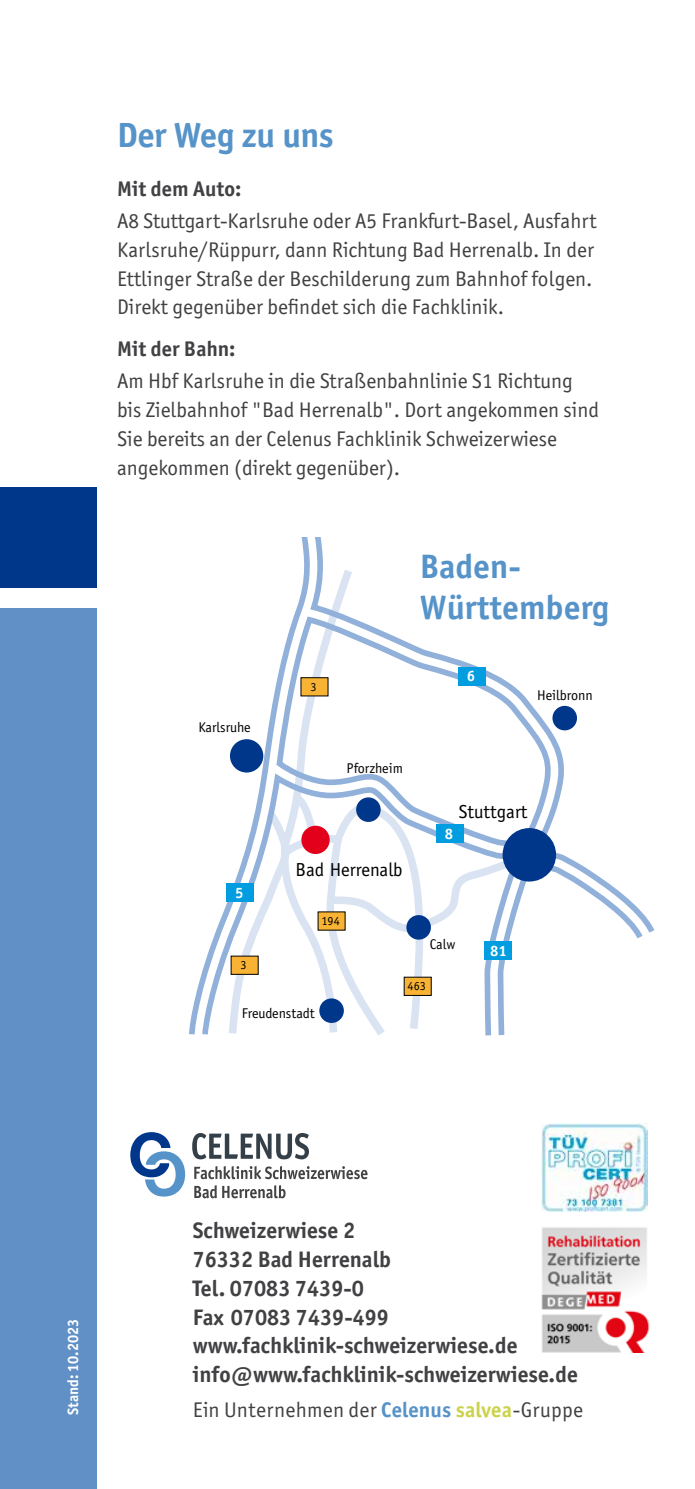
<style>
.page{position:relative;width:695px;height:1489px;background:#fff}
.page>*{position:absolute;margin:0;border:0;box-sizing:border-box;transform-origin:0 0}
.t1{font:700 35px "Officina Sans ITC Pro";letter-spacing:-.01em;color:#5693c9}
.t2{font:700 34px/40.8px "Officina Sans";color:#5693c9}
.t3{font:700 22.5px/28.8px "Officina Sans ITC Pro";color:#414043}
.t4{font:21.25px/28.8px "Officina Sans ITC Pro";color:#414043}
.t5{font:700 21.25px "Officina Sans ITC Pro";letter-spacing:.005em;color:#414043}
.t6{font:18.75px "Officina Sans";color:#000}
.t7{font:700 15px "Officina Sans ITC Pro";color:#fff}
.t8{font:700 15px "Officina Sans";color:#fff}
.t9{font:14.25px "Officina Sans";color:#000}
.t10{font:12.25px "Officina Sans";color:#000}
.s1{font-weight:700;color:#5693c9}
.s2{font-weight:700;color:#cbd24b}
</style>
<div class="page">
<div style="left:0;top:487px;width:97px;height:100px;background:#00378b"></div>
<div style="left:0;top:608px;width:97px;height:880px;background:#6090c6"></div>
<svg style="left:189px;top:537px;width:466px;height:498px"></svg>
<div style="left:356px;top:797px;width:24px;height:24px;background:#00378b;border-radius:50%"></div>
<div style="left:552px;top:705px;width:25px;height:25px;background:#00378b;border-radius:50%"></div>
<div style="left:319px;top:998px;width:25px;height:24px;background:#00378b;border-radius:50%"></div>
<div style="left:406px;top:915px;width:25px;height:24px;background:#00378b;border-radius:50%"></div>
<div style="left:230px;top:739px;width:33px;height:33px;background:#00378b;border-radius:50%"></div>
<div style="left:403px;top:976px;width:28px;height:19px;background:#f8b334"></div>
<div style="left:317px;top:911px;width:28px;height:19px;background:#f8b334"></div>
<div style="left:300px;top:677px;width:28px;height:19px;background:#f8b334;border:1px solid #000"></div>
<div style="left:230px;top:955px;width:28px;height:19px;background:#f8b334"></div>
<div style="left:301px;top:825px;width:28px;height:29px;background:#e2001a;border-radius:50%"></div>
<div style="left:458px;top:667px;width:27px;height:18px;background:#009ee0"></div>
<div style="left:484px;top:941px;width:27px;height:19px;background:#009ee0"></div>
<div style="left:227px;top:883px;width:27px;height:18px;background:#009ee0"></div>
<div style="left:436px;top:824px;width:27px;height:19px;background:#009ee0"></div>
<div style="left:502px;top:828px;width:54px;height:53px;background:#00378b;border-radius:50%"></div>
<img style="left:541px;top:1227px;width:109px;height:124px">
<img style="left:541px;top:1123px;width:106px;height:88px">
<svg style="left:192px;top:1133px;width:117px;height:26px"></svg>
<svg style="left:130px;top:1132px;width:55px;height:64px"></svg>
<svg style="left:194px;top:1166px;width:173px;height:13px"></svg>
<svg style="left:194px;top:1185px;width:91px;height:13px"></svg>
<h1 class="t1" style="left:117px;top:113px;width:218px">Der Weg zu uns</h1>
<p class="t5" style="left:117px;top:175px;width:126px">Mit dem Auto:</p>
<p class="t4" style="left:117px;top:206px;width:481px">A8 Stuttgart-Karlsruhe oder A5 Frankfurt-Basel, Ausfahrt Karlsruhe/Rüppurr, dann Richtung Bad Herrenalb. In der Ettlinger Straße der Beschilderung zum Bahnhof folgen.<br>Direkt gegenüber befindet sich die Fachklinik.</p>
<p class="t5" style="left:117px;top:336px;width:120px">Mit der Bahn:</p>
<p class="t4" style="left:117px;top:367px;width:483px">Am Hbf Karlsruhe in die Straßenbahnlinie S1 Richtung bis Zielbahnhof "Bad Herrenalb". Dort angekommen sind Sie bereits an der Celenus Fachklinik Schweizerwiese angekommen (direkt gegenüber).</p>
<p class="t9" style="left:198px;top:718px;width:54px">Karlsruhe</p>
<p class="t8" style="left:235px;top:883px;width:10px">5</p>
<p class="t10" style="left:240px;top:958px;width:8px">3</p>
<p class="t10" style="left:310px;top:679px;width:8px">3</p>
<h2 class="t2" style="left:419px;top:545px;width:191px">Baden-<br>Württemberg</h2>
<p class="t8" style="left:467px;top:667px;width:10px">6</p>
<p class="t9" style="left:537px;top:686px;width:57px">Heilbronn</p>
<p class="t9" style="left:346px;top:759px;width:58px">Pforzheim</p>
<p class="t6" style="left:295px;top:858px;width:108px">Bad Herrenalb</p>
<p class="t10" style="left:321px;top:913px;width:20px">194</p>
<p class="t6" style="left:458px;top:800px;width:70px">Stuttgart</p>
<p class="t8" style="left:445px;top:824px;width:10px">8</p>
<p class="t9" style="left:429px;top:935px;width:27px">Calw</p>
<p class="t8" style="left:490px;top:941px;width:18px">81</p>
<p class="t10" style="left:407px;top:979px;width:20px">463</p>
<p class="t9" style="left:242px;top:1004px;width:74px">Freudenstadt</p>
<p class="t7" style="left:64px;top:1414px;width:97px;rotate:-90deg">Stand: 10.2023</p>
<p class="t3" style="left:193px;top:1215px;width:387px">Schweizerwiese 2<br>76332 Bad Herrenalb<br>Tel. 07083 7439-0<br>Fax 07083 7439-499 www.fachklinik-schweizerwiese.de info@www.fachklinik-schweizerwiese.de</p>
<p class="t4" style="left:193px;top:1394px;width:392px">Ein Unternehmen der <span class="s1">Celenus</span> <span class="s2">salvea</span>-Gruppe</p>
</div>
